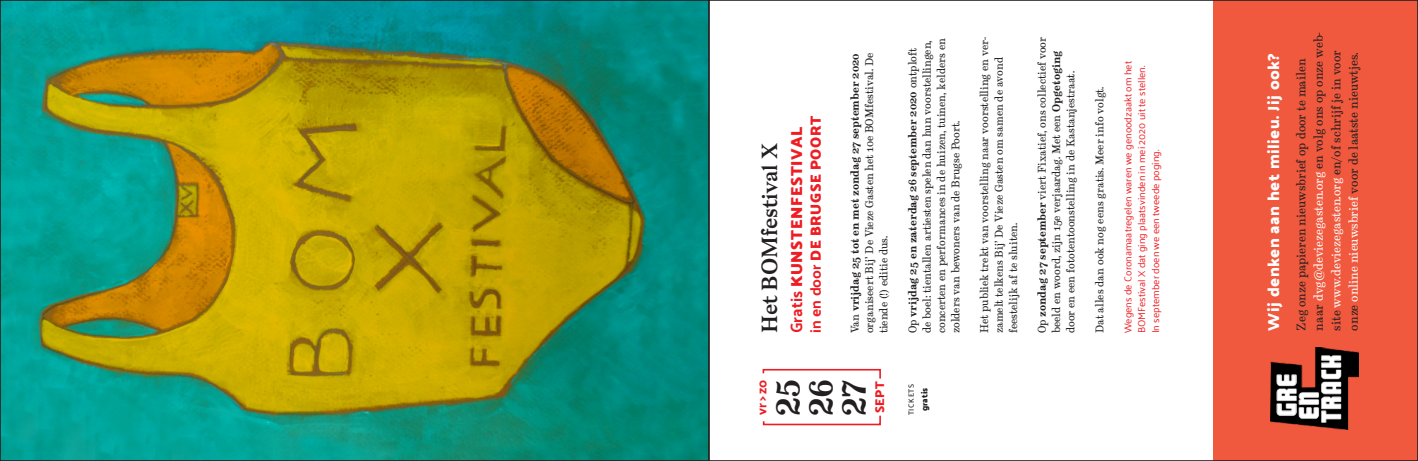
<style>
.page{position:relative;width:1418px;height:461px;background:#fff}
.page>*{position:absolute;margin:0;border:0;box-sizing:border-box;transform-origin:0 0}
.t1{font:700 32px "Munson";color:#231f20}
.T_voorstelling_op_fo{font:21.25px "Bagnard";color:#231f20}
.Tussentitel_praktisc{font:600 16.25px "Palanquin Dark";letter-spacing:.03em;color:#fff}
.Tussentitel_praktisc-2{font:700 16.25px "Palanquin Dark";letter-spacing:.04em;color:#ee1d23}
.Tussentitel_praktisc-3{font:700 15px "Palanquin Dark";letter-spacing:.04em;color:#ee1d23}
.t2{font:700 13.75px "Palanquin";color:#ee1d23}
.t3{font:600 12.88px "Palanquin Dark";color:#ee1d23}
.Body_p1{font:11.88px/17.5px "Munson";color:#231f20}
.Body_p1-2{font:10.62px/14.4px "Munson";color:#231f20}
.Cast{font:10px/13.8px "Palanquin";color:#ee1d23}
.t4{font:600 8.75px "Palanquin Dark";color:#231f20}
.t5{font:500 7.5px "Palanquin";letter-spacing:.095em;color:#231f20}
.s1{font-weight:400}
.s2{font-weight:700}
.s3{color:#fff}
</style>
<div class="page">
<div style="left:1213px;top:0;width:204px;height:461px;background:#f0593e"></div>
<img style="left:1270px;top:347px;width:88px;height:82px">
<svg style="left:762px;top:415px;width:119px;height:11px"></svg>
<svg style="left:762px;top:368px;width:119px;height:11px"></svg>
<img style="left:2px;top:2px;width:705px;height:457px">
<p class="T_voorstelling_op_fo" style="left:756px;top:333px;width:192px;rotate:-90deg">Het BOMfestival X</p>
<p class="Tussentitel_praktisc-2" style="left:787px;top:333px;width:208px;rotate:-90deg"><span class="s1">Gratis</span> KUNSTENFESTIVAL</p>
<p class="Tussentitel_praktisc-3" style="left:807px;top:333px;width:219px;rotate:-90deg"><span class="s1">in en door</span> DE BRUGSE POORT</p>
<p class="Body_p1-2" style="left:847px;top:333px;width:282px;text-align:justify;rotate:-90deg">Van <span class="s2">vrijdag 25 tot en met zondag 27 september 2020 </span>organiseert Bij’ De Vieze Gasten het 10e BOMfestival. De tiende (!) editie dus.</p>
<p class="Body_p1-2" style="left:905px;top:333px;width:296px;rotate:-90deg">Op <span class="s2">vrijdag 25 en zaterdag 26 september 2020</span> ontploft de boel: tientallen artiesten spelen dan hun voorstellingen, concerten en performances in de huizen, tuinen, kelders en zolders van bewoners van de Brugse Poort.</p>
<p class="Body_p1-2" style="left:977px;top:333px;width:298px;rotate:-90deg">Het publiek trekt van voorstelling naar voorstelling en ver&shy;zamelt telkens Bij’ De Vieze Gasten om samen de avond feestelijk af te sluiten.</p>
<p class="Body_p1-2" style="left:1034px;top:333px;width:298px;rotate:-90deg">Op <span class="s2">zondag 27 september</span> viert Fixatief, ons collectief voor beeld en woord, zijn 15e verjaardag. Met een <span class="s2">Opgetoging </span>door en een fototentoonstelling in de Kastanjestraat.</p>
<p class="Body_p1-2" style="left:1092px;top:333px;width:248px;rotate:-90deg">Dat alles dan ook nog eens gratis. Meer info volgt.</p>
<p class="t2" style="left:753px;top:414px;width:37px;rotate:-90deg">vr &gt; zo</p>
<p class="t1" style="left:767px;top:416px;width:39px;rotate:-90deg">25</p>
<p class="t1" style="left:800px;top:416px;width:39px;rotate:-90deg">26</p>
<p class="t1" style="left:833px;top:416px;width:39px;rotate:-90deg">27</p>
<p class="t3" style="left:872px;top:413px;width:34px;rotate:-90deg">SEPT</p>
<p class="t5" style="left:906px;top:415px;width:33px;rotate:-90deg">TICKETS</p>
<p class="t4" style="left:919px;top:411px;width:25px;rotate:-90deg">gratis</p>
<p class="Cast" style="left:1121px;top:333px;width:273px;rotate:-90deg">Wegens de Coronamaatregelen waren we genoodzaakt om het<br>BOMFestival X dat ging plaatsvinden in mei 2020 uit te stellen.<br>In september doen we een tweede poging.</p>
<p class="Tussentitel_praktisc" style="left:1263px;top:330px;width:279px;rotate:-90deg">Wij denken aan het milieu. Jij ook?</p>
<p class="Body_p1" style="left:1292px;top:330px;width:299px;rotate:-90deg">Zeg onze papieren nieuwsbrief op door te mailen naar <span class="s3">dvg@deviezegasten.org</span> en volg ons op onze web&shy;site <span class="s3">www.deviezegasten.org</span> en/of schrijf je in voor onze <span class="s3">online nieuwsbrief</span> voor de laatste nieuwtjes.</p>
</div>
